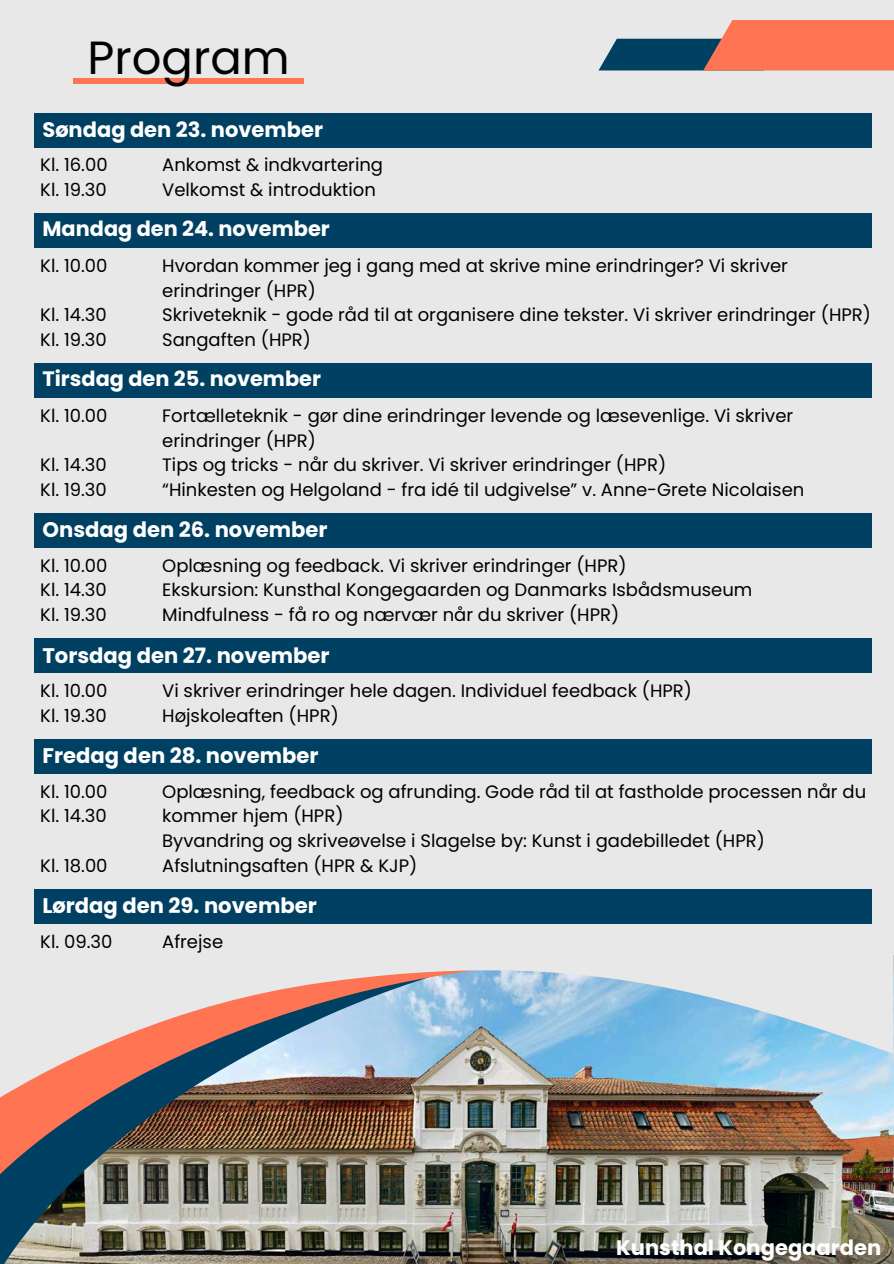
<style>
.page{position:relative;width:894px;height:1264px;background:#fff}
.page>*{position:absolute;margin:0;border:0;box-sizing:border-box;transform-origin:0 0}
.t1{font:46.5px "Poppins";color:#000}
.t2{font:700 21.15px "Poppins";color:#fff}
.t3{font:700 21px "Poppins";color:#fff}
.t4{font:700 20.85px "Poppins";color:#fff}
.t5{font:18px/24.8px "Poppins";color:#000}
</style>
<div class="page">
<div style="left:0;top:0;width:893px;height:1263px;background:#e8e8e8"></div>
<svg style="left:599px;top:20px;width:294px;height:50px"></svg>
<div style="left:73px;top:78px;width:231px;height:6px;background:#ff7453"></div>
<img style="left:0;top:1183px;width:893px;height:80px">
<img style="left:0;top:1103px;width:893px;height:80px">
<img style="left:0;top:970px;width:893px;height:133px">
<svg style="left:34px;top:760px;width:838px;height:14px"></svg>
<div style="left:34px;top:113px;width:837px;height:34px;background:#004062"></div>
<div style="left:34px;top:213px;width:837px;height:35px;background:#004062"></div>
<div style="left:34px;top:363px;width:837px;height:34px;background:#004062"></div>
<div style="left:34px;top:638px;width:837px;height:35px;background:#004062"></div>
<div style="left:34px;top:739px;width:837px;height:34px;background:#004062"></div>
<div style="left:34px;top:513px;width:837px;height:34px;background:#004062"></div>
<div style="left:34px;top:889px;width:837px;height:34px;background:#004062"></div>
<p class="t1" style="left:87px;top:25px;width:204px">Program</p>
<p class="t3" style="left:42px;top:115px;width:282px">Søndag den 23. november</p>
<p class="t5" style="left:40px;top:153px;width:69px">Kl. 16.00</p>
<p class="t5" style="left:40px;top:177px;width:68px">Kl. 19.30</p>
<p class="t5" style="left:162px;top:153px;width:222px">Ankomst &amp; indkvartering</p>
<h2 class="t5" style="left:162px;top:177px;width:215px">Velkomst &amp; introduktion</h2>
<h2 class="t4" style="left:42px;top:214px;width:289px">Mandag den 24. november</h2>
<p class="t5" style="left:40px;top:253px;width:69px">Kl. 10.00</p>
<p class="t5" style="left:40px;top:302px;width:68px">Kl. 14.30</p>
<p class="t5" style="left:40px;top:327px;width:68px">Kl. 19.30</p>
<p class="t5" style="left:162px;top:253px;width:627px">Hvordan kommer jeg i gang med at skrive mine erindringer? Vi skriver erindringer (HPR)</p>
<p class="t5" style="left:162px;top:302px;width:710px">Skriveteknik - gode råd til at organisere dine tekster. Vi skriver erindringer (HPR)</p>
<p class="t5" style="left:162px;top:327px;width:150px">Sangaften (HPR)</p>
<p class="t4" style="left:42px;top:364px;width:280px">Tirsdag den 25. november</p>
<h2 class="t5" style="left:40px;top:403px;width:69px">Kl. 10.00</h2>
<p class="t5" style="left:40px;top:452px;width:68px">Kl. 14.30</p>
<p class="t5" style="left:40px;top:477px;width:68px">Kl. 19.30</p>
<p class="t5" style="left:162px;top:403px;width:632px">Fortælleteknik - gør dine erindringer levende og læsevenlige. Vi skriver erindringer (HPR)</p>
<p class="t5" style="left:162px;top:452px;width:505px">Tips og tricks - når du skriver. Vi skriver erindringer (HPR)</p>
<p class="t5" style="left:162px;top:477px;width:643px">“Hinkesten og Helgoland - fra idé til udgivelse” v. Anne-Grete Nicolaisen</p>
<p class="t2" style="left:42px;top:515px;width:286px">Onsdag den 26. november</p>
<p class="t5" style="left:40px;top:553px;width:69px">Kl. 10.00</p>
<h2 class="t5" style="left:40px;top:578px;width:68px">Kl. 14.30</h2>
<p class="t5" style="left:40px;top:602px;width:68px">Kl. 19.30</p>
<p class="t5" style="left:162px;top:553px;width:466px">Oplæsning og feedback. Vi skriver erindringer (HPR)</p>
<p class="t5" style="left:162px;top:578px;width:591px">Ekskursion: Kunsthal Kongegaarden og Danmarks Isbådsmuseum</p>
<p class="t5" style="left:162px;top:602px;width:458px">Mindfulness - få ro og nærvær når du skriver (HPR)</p>
<p class="t2" style="left:42px;top:640px;width:288px">Torsdag den 27. november</p>
<h2 class="t5" style="left:40px;top:678px;width:69px">Kl. 10.00</h2>
<p class="t5" style="left:40px;top:703px;width:68px">Kl. 19.30</p>
<p class="t5" style="left:162px;top:678px;width:531px">Vi skriver erindringer hele dagen. Individuel feedback (HPR)</p>
<p class="t5" style="left:162px;top:703px;width:178px">Højskoleaften (HPR)</p>
<p class="t2" style="left:42px;top:740px;width:277px">Fredag den 28. november</p>
<p class="t5" style="left:40px;top:778px;width:69px">Kl. 10.00</p>
<p class="t5" style="left:40px;top:803px;width:68px">Kl. 14.30</p>
<p class="t5" style="left:40px;top:853px;width:69px">Kl. 18.00</p>
<p class="t5" style="left:162px;top:778px;width:705px">Oplæsning, feedback og afrunding. Gode råd til at fastholde processen når du kommer hjem (HPR)</p>
<p class="t5" style="left:162px;top:828px;width:604px">Byvandring og skriveøvelse i Slagelse by: Kunst i gadebilledet (HPR)</p>
<p class="t5" style="left:162px;top:853px;width:256px">Afslutningsaften (HPR &amp; KJP)</p>
<h2 class="t2" style="left:42px;top:890px;width:276px">Lørdag den 29. november</h2>
<h2 class="t5" style="left:40px;top:928px;width:74px">Kl. 09.30</h2>
<p class="t5" style="left:162px;top:928px;width:62px">Afrejse</p>
<p class="t3" style="left:616px;top:1232px;width:266px">Kunsthal Kongegaarden</p>
</div>
